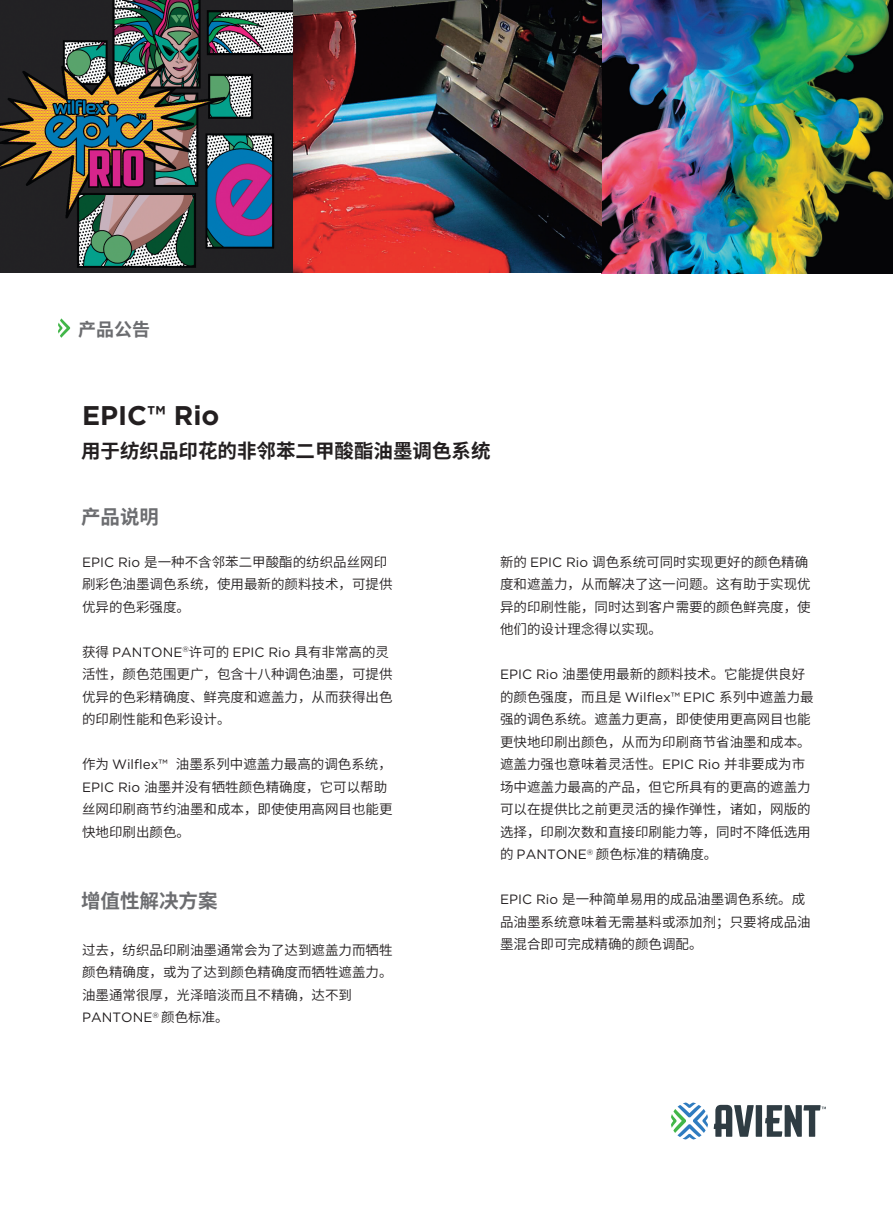
<style>
.page{position:relative;width:893px;height:1212px;background:#fff}
.page>*{position:absolute;margin:0;border:0;box-sizing:border-box;transform-origin:0 0}
.t1{font:700 27px "Gotham";color:#231f20}
.t2{font:700 19.5px "Source Han Sans CN";color:#231f20}
.t3{font:700 19.5px "Source Han Sans CN";color:#6c6d70}
.t4{font:700 18px "Source Han Sans CN";color:#6c6d70}
.t5{font:13.5px/22.5px "Source Han Sans CN";color:#231f20}
.t6{font:13.5px "Gotham";color:#231f20}
.s1{font-family:"Gotham"}
.s2{font-family:"Source Han Sans CN"}
</style>
<div class="page">
<img style="left:0;top:0;width:893px;height:273px">
<svg style="left:671px;top:1102px;width:37px;height:37px"></svg>
<svg style="left:714px;top:1105px;width:112px;height:32px"></svg>
<svg style="left:58px;top:318px;width:12px;height:20px"></svg>
<h3 class="t4" style="left:78px;top:319px;width:73px">产品公告</h3>
<h1 class="t1" style="left:82px;top:399px;width:139px">EPIC™ Rio</h1>
<h2 class="t2" style="left:81px;top:440px;width:411px">用于纺织品印花的非邻苯二甲酸酯油墨调色系统</h2>
<h2 class="t3" style="left:81px;top:506px;width:79px">产品说明</h2>
<p class="t5" style="left:82px;top:551px;width:312px"><span class="s1">EPIC Rio</span> 是一种不含邻苯二甲酸酯的纺织品丝网印刷彩色油墨调色系统，使用最新的颜料技术，可提供优异的色彩强度。</p>
<p class="t6" style="left:82px;top:645px;width:308px"><span class="s2">获得</span> PANTONE<sup>®</sup><span class="s2">许可的</span> EPIC Rio <span class="s2">具有非常高的灵</span></p>
<p class="t5" style="left:82px;top:663px;width:312px;text-align:justify">活性，颜色范围更广，包含十八种调色油墨，可提供优异的色彩精确度、鲜亮度和遮盖力，从而获得出色的印刷性能和色彩设计。</p>
<p class="t5" style="left:82px;top:753px;width:312px">作为 <span class="s1">Wilflex™</span> 油墨系列中遮盖力最高的调色系统，<br><span class="s1">EPIC Rio</span> 油墨并没有牺牲颜色精确度，它可以帮助丝网印刷商节约油墨和成本，即使使用高网目也能更快地印刷出颜色。</p>
<h2 class="t3" style="left:81px;top:890px;width:138px">增值性解决方案</h2>
<p class="t5" style="left:500px;top:551px;width:312px">新的 <span class="s1">EPIC Rio</span> 调色系统可同时实现更好的颜色精确度和遮盖力，从而解决了这一问题。这有助于实现优异的印刷性能，同时达到客户需要的颜色鲜亮度，使他们的设计理念得以实现。</p>
<p class="t5" style="left:500px;top:663px;width:315px"><span class="s1">EPIC Rio</span> 油墨使用最新的颜料技术。它能提供良好的颜色强度，而且是 <span class="s1">Wilflex™ EPIC</span> 系列中遮盖力最强的调色系统。遮盖力更高，即使使用更高网目也能更快地印刷出颜色，从而为印刷商节省油墨和成本。遮盖力强也意味着灵活性。<span class="s1">EPIC Rio</span> 并非要成为市场中遮盖力最高的产品，但它所具有的更高的遮盖力可以在提供比之前更灵活的操作弹性，诸如，网版的选择，印刷次数和直接印刷能力等，同时不降低选用的 <span class="s1">PANTONE</span><sup>®</sup> 颜色标准的精确度。</p>
<p class="t5" style="left:500px;top:888px;width:312px"><span class="s1">EPIC Rio</span> 是一种简单易用的成品油墨调色系统。成品油墨系统意味着无需基料或添加剂；只要将成品油</p>
<p class="t5" style="left:82px;top:939px;width:312px">过去，纺织品印刷油墨通常会为了达到遮盖力而牺牲</p>
<p class="t5" style="left:500px;top:933px;width:204px">墨混合即可完成精确的颜色调配。</p>
<p class="t5" style="left:82px;top:961px;width:312px">颜色精确度，或为了达到颜色精确度而牺牲遮盖力。油墨通常很厚，光泽暗淡而且不精确，达不到</p>
<p class="t6" style="left:82px;top:1010px;width:148px">PANTONE<sup>®</sup> <span class="s2">颜色标准。</span></p>
</div>
